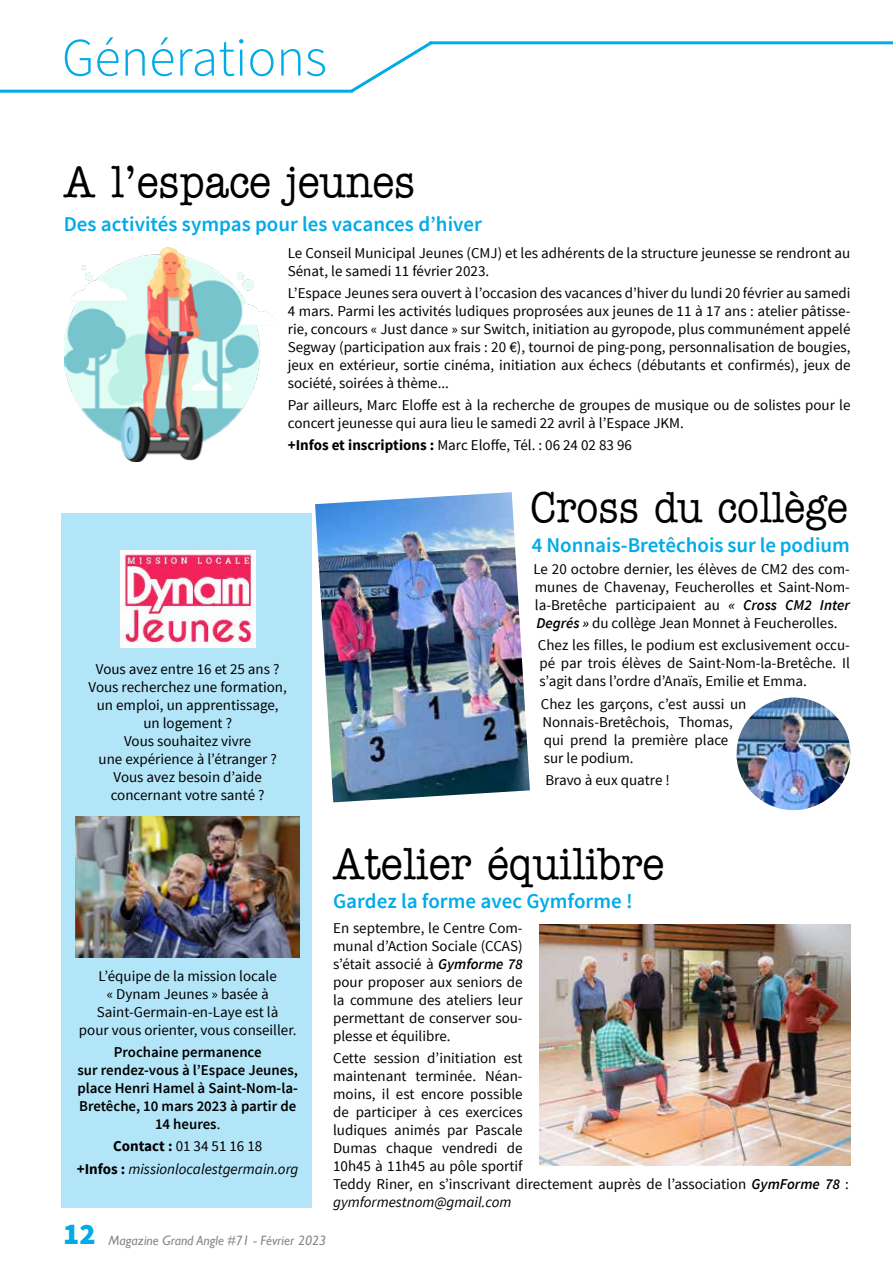
<style>
.page{position:relative;width:893px;height:1263px;background:#fff}
.page>*{position:absolute;margin:0;border:0;box-sizing:border-box;transform-origin:0 0}
.t1{font:300 54px "Source Sans Pro";color:#01abe8}
.t2{font:500 45px "American Typewriter Std";color:#000;scale:.9 1}
.t3{font:500 43.5px "American Typewriter Std";color:#000;scale:.9 1}
.t4{font:900 30px "Source Sans Pro";color:#01abe8}
.t5{font:600 21px "Source Sans Pro";color:#01abe8}
.t6{font:15px/18px "Source Sans Pro";color:#000;text-align:justify}
.t7{font:600 15px/18px "Source Sans Pro";color:#000;text-align:center}
.t8{font:italic 15px/22.2px "Source Sans Pro";color:#000;text-align:center}
.t9{font:italic 13.5px "Gill Sans";color:#878787}
.s1{font-weight:700}
.s2{font-weight:400}
.s3{font-weight:700;font-style:normal}
.s4{font-style:normal}
.s5{font-weight:600;font-style:italic}
.s6{font-style:italic}
</style>
<div class="page">
<hr style="left:429px;top:41px;width:464px;height:3px;background:#01abe8">
<hr style="left:0;top:90px;width:353px;height:3px;background:#01abe8">
<svg style="left:347px;top:41px;width:89px;height:52px"></svg>
<div style="left:62px;top:513px;width:250px;height:695px;background:#b3e5f8"></div>
<img style="left:120px;top:551px;width:135px;height:96px">
<img style="left:75px;top:816px;width:225px;height:141px">
<img style="left:64px;top:247px;width:206px;height:214px">
<img style="left:540px;top:924px;width:310px;height:241px">
<img style="left:315px;top:492px;width:215px;height:310px">
<img style="left:736px;top:697px;width:114px;height:113px">
<h1 class="t1" style="left:62px;top:25px;width:267px">Générations</h1>
<h2 class="t2" style="left:64px;top:157px;width:392px">A l’espace jeunes</h2>
<h3 class="t5" style="left:64px;top:211px;width:420px">Des activités sympas pour les vacances d’hiver</h3>
<p class="t6" style="left:288px;top:244px;width:564px">Le Conseil Municipal Jeunes (CMJ) et les adhérents de la structure jeunesse se rendront au<br>Sénat, le samedi 11 février 2023.</p>
<p class="t6" style="left:288px;top:284px;width:564px">L’Espace Jeunes sera ouvert à l’occasion des vacances d’hiver du lundi 20 février au samedi 4 mars. Parmi les activités ludiques proprosées aux jeunes de 11 à 17 ans : atelier pâtisse&shy;rie, concours « Just dance » sur Switch, initiation au gyropode, plus communément appelé Segway (participation aux frais : 20 €), tournoi de ping-pong, personnalisation de bougies, jeux en extérieur, sortie cinéma, initiation aux échecs (débutants et confirmés), jeux de société, soirées à thème...</p>
<p class="t6" style="left:288px;top:396px;width:564px">Par ailleurs, Marc Eloffe est à la recherche de groupes de musique ou de solistes pour le concert jeunesse qui aura lieu le samedi 22 avril à l’Espace JKM.</p>
<p class="t6" style="left:288px;top:437px;width:346px"><span class="s1">+Infos et inscriptions :</span> Marc Eloffe, Tél. : 06 24 02 83 96</p>
<p class="t6" style="left:89px;top:660px;width:200px;text-align:center">Vous avez entre 16 et 25 ans ?<br>Vous recherchez une formation, un emploi, un apprentissage, un logement ?<br>Vous souhaitez vivre<br>une expérience à l’étranger ?<br>Vous avez besoin d’aide concernant votre santé ?</p>
<p class="t6" style="left:79px;top:967px;width:219px;text-align:center">L’équipe de la mission locale<br>« Dynam Jeunes » basée à<br>Saint-Germain-en-Laye est là<br>pour vous orienter, vous conseiller.</p>
<p class="t7" style="left:77px;top:1043px;width:222px">Prochaine permanence<br>sur rendez-vous à l’Espace Jeunes, place Henri Hamel à Saint-Nom-la-<br>Bretêche, 10 mars 2023 à partir de<br>14 heures<span class="s2">.</span></p>
<p class="t8" style="left:77px;top:1135px;width:223px"><span class="s3">Contact :</span> <span class="s4">01 34 51 16 18<br></span><span class="s3">+Infos :</span> missionlocalestgermain.org</p>
<h3 class="t3" style="left:530px;top:483px;width:354px">Cross du collège</h3>
<h3 class="t5" style="left:532px;top:531px;width:320px">4 Nonnais-Bretêchois sur le podium</h3>
<p class="t6" style="left:533px;top:560px;width:318px">Le 20 octobre dernier, les élèves de CM2 des com&shy;munes de Chavenay, Feucherolles et Saint-Nom&shy;la-Bretêche participaient au <span class="s5">« Cross CM2 Inter Degrés »</span> du collège Jean Monnet à Feucherolles.</p>
<p class="t6" style="left:538px;top:636px;width:314px">Chez les filles, le podium est exclusivement occu&shy;pé par trois élèves de Saint-Nom-la-Bretêche. Il s’agit dans l’ordre d’Anaïs, Emilie et Emma.</p>
<p class="t6" style="left:541px;top:695px;width:207px;text-align:left">Chez les garçons, c’est aussi un<br>Nonnais-Bretêchois, Thomas, qui prend la première place sur le podium.</p>
<p class="t6" style="left:545px;top:771px;width:126px">Bravo à eux quatre !</p>
<h2 class="t2" style="left:333px;top:838px;width:370px">Atelier équilibre</h2>
<h3 class="t5" style="left:333px;top:888px;width:301px">Gardez la forme avec Gymforme !</h3>
<p class="t6" style="left:333px;top:919px;width:191px">En septembre, le Centre Com&shy;munal d’Action Sociale (CCAS) s’était associé à <span class="s5">Gymforme 78 </span>pour proposer aux seniors de la commune des ateliers leur permettant de conserver sou&shy;plesse et équilibre.</p>
<p class="t6" style="left:333px;top:1049px;width:517px;text-align:left">Cette session d’initiation est<br>maintenant terminée. Néan-<br>moins, il est encore possible<br>de participer à ces exercices<br>ludiques animés par Pascale<br>Dumas chaque vendredi de<br>10h45 à 11h45 au pôle sportif<br>Teddy Riner, en s’inscrivant directement auprès de l’association <span class="s5">GymForme 78</span> : <span class="s6">gymformestnom@gmail.com</span></p>
<h3 class="t4" style="left:63px;top:1215px;width:34px">12</h3>
<p class="t9" style="left:108px;top:1233px;width:219px">Magazine Grand Angle #71 - Février 2023</p>
</div>
